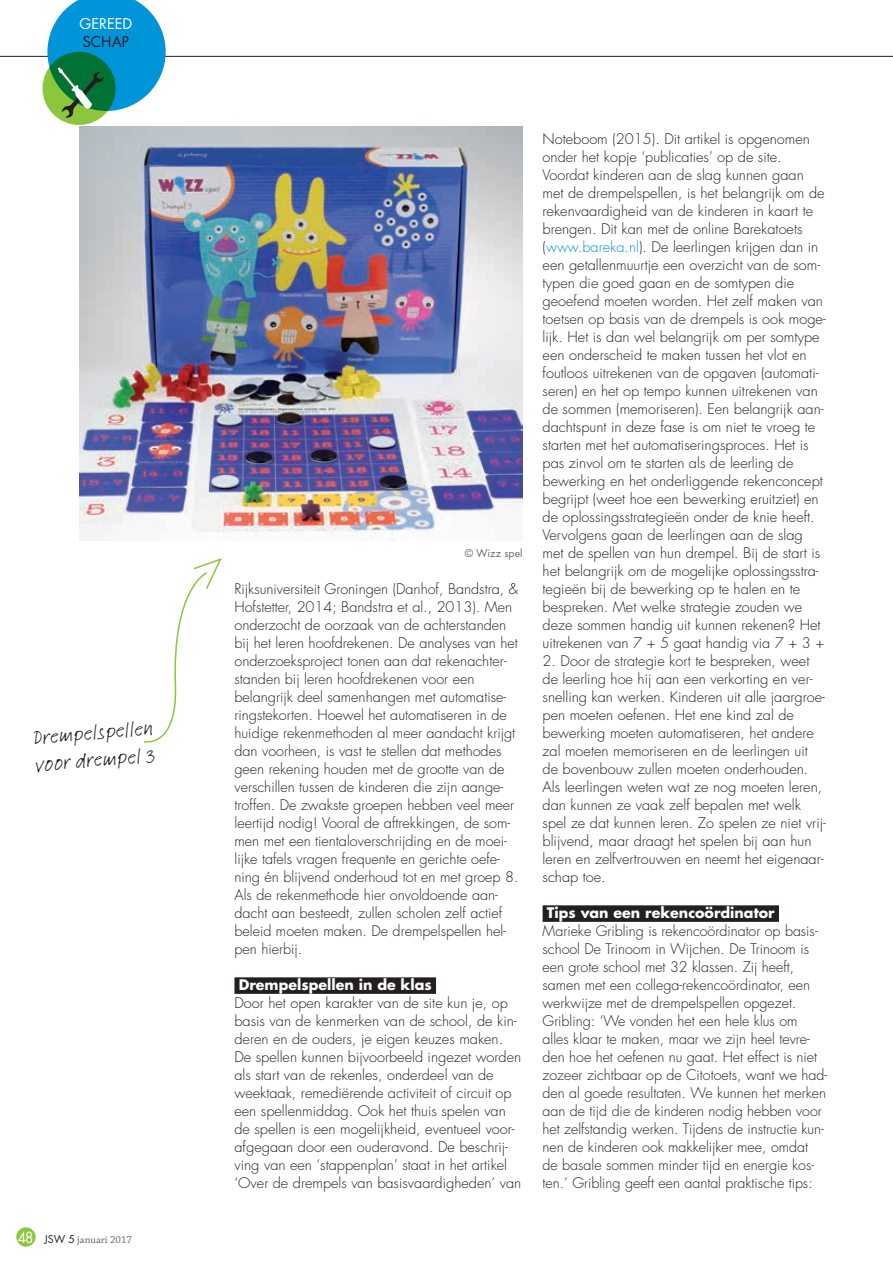
<style>
.page{position:relative;width:893px;height:1263px;background:#fff}
.page>*{position:absolute;margin:0;border:0;box-sizing:border-box;transform-origin:0 0}
.t1{font:21px/27px "Linotype Feltpen";color:#231f20}
.t2{font:14.55px "Futura Std";color:#fff}
.t3{font:14.55px "Futura Std";color:#231f20}
.t4{font:300 14.25px/18px "Futura Std";color:#231f20}
.t5{font:700 14.25px "Futura Std";color:#fff}
.t6{font:10.5px "Chaparral Pro";color:#636366}
.t7{font:10.5px "Futura Std";color:#6c6d70}
.s1{font-family:"Futura Std";font-size:15px;color:#fff}
.s2{font-family:"Futura Std";color:#231f20}
.s3{color:#0095d9}
</style>
<div class="page">
<hr style="left:0;top:56px;width:893px;height:1px;background:#231f20">
<div style="left:43px;top:52px;width:73px;height:73px;background:#8bc63e;border-radius:50%"></div>
<svg style="left:47px;top:0;width:119px;height:118px"></svg>
<div style="left:543px;top:905px;width:236px;height:17px;background:#231f20"></div>
<div style="left:234px;top:977px;width:202px;height:17px;background:#231f20"></div>
<img style="left:79px;top:126px;width:443px;height:414px">
<svg style="left:144px;top:558px;width:78px;height:185px"></svg>
<div style="left:16px;top:1227px;width:20px;height:20px;background:#8bc63e;border-radius:50%"></div>
<p class="t2" style="left:80px;top:15px;width:54px">GEREED</p>
<p class="t3" style="left:83px;top:32px;width:48px">SCHAP</p>
<h1 class="t1" style="left:32px;top:724px;width:122px;rotate:-5deg">Drempelspellen voor drempel 3</h1>
<p class="t6" style="left:18px;top:1234px;width:116px"><span class="s1">48</span> <span class="s2">JSW 5</span> januari 2017</p>
<p class="t7" style="left:465px;top:547px;width:59px">© Wizz spel</p>
<p class="t4" style="left:234px;top:580px;width:286px">Rijksuniversiteit Groningen (Danhof, Bandstra, &amp; Hofstetter, 2014; Bandstra et al., 2013). Men onderzocht de oorzaak van de achterstanden bij het leren hoofdrekenen. De analyses van het onderzoeksproject tonen aan dat rekenachter&shy;standen bij leren hoofdrekenen voor een belangrijk deel samenhangen met automatise&shy;ringstekorten. Hoewel het automatiseren in de huidige rekenmethoden al meer aandacht krijgt dan voorheen, is vast te stellen dat methodes geen rekening houden met de grootte van de verschillen tussen de kinderen die zijn aange&shy;troffen. De zwakste groepen hebben veel meer leertijd nodig! Vooral de aftrekkingen, de som&shy;men met een tientaloverschrijding en de moei&shy;lijke tafels vragen frequente en gerichte oefe&shy;ning én blijvend onderhoud tot en met groep 8.<br>Als de rekenmethode hier onvoldoende aan&shy;dacht aan besteedt, zullen scholen zelf actief beleid moeten maken. De drempelspellen hel&shy;pen hierbij.</p>
<p class="t5" style="left:239px;top:975px;width:195px">Drempelspellen in de klas</p>
<p class="t4" style="left:234px;top:994px;width:288px">Door het open karakter van de site kun je, op basis van de kenmerken van de school, de kin&shy;deren en de ouders, je eigen keuzes maken.<br>De spellen kunnen bijvoorbeeld ingezet worden als start van de rekenles, onderdeel van de weektaak, remediërende activiteit of circuit op een spellenmiddag. Ook het thuis spelen van de spellen is een mogelijkheid, eventueel voor&shy;afgegaan door een ouderavond. De beschrij&shy;ving van een ‘stappenplan’ staat in het artikel ‘Over de drempels van basisvaardigheden’ van</p>
<p class="t4" style="left:543px;top:130px;width:285px">Noteboom (2015). Dit artikel is opgenomen onder het kopje ‘publicaties’ op de site.<br>Voordat kinderen aan de slag kunnen gaan met de drempelspellen, is het belangrijk om de rekenvaardigheid van de kinderen in kaart te brengen. Dit kan met de online Barekatoets (<span class="s3">www.bareka.nl</span>). De leerlingen krijgen dan in een getallenmuurtje een overzicht van de som&shy;typen die goed gaan en de somtypen die geoefend moeten worden. Het zelf maken van toetsen op basis van de drempels is ook moge&shy;lijk. Het is dan wel belangrijk om per somtype een onderscheid te maken tussen het vlot en foutloos uitrekenen van de opgaven (automati&shy;seren) en het op tempo kunnen uitrekenen van de sommen (memoriseren). Een belangrijk aan&shy;dachtspunt in deze fase is om niet te vroeg te starten met het automatiseringsproces. Het is pas zinvol om te starten als de leerling de bewerking en het onderliggende rekenconcept begrijpt (weet hoe een bewerking eruitziet) en de oplossingsstrategieën onder de knie heeft.<br>Vervolgens gaan de leerlingen aan de slag met de spellen van hun drempel. Bij de start is het belangrijk om de mogelijke oplossingsstra&shy;tegieën bij de bewerking op te halen en te bespreken. Met welke strategie zouden we deze sommen handig uit kunnen rekenen? Het uitrekenen van 7 + 5 gaat handig via 7 + 3 +</p>
<p class="t4" style="left:543px;top:652px;width:285px">2. Door de strategie kort te bespreken, weet de leerling hoe hij aan een verkorting en ver&shy;snelling kan werken. Kinderen uit alle jaargroe&shy;pen moeten oefenen. Het ene kind zal de bewerking moeten automatiseren, het andere zal moeten memoriseren en de leerlingen uit de bovenbouw zullen moeten onderhouden.<br>Als leerlingen weten wat ze nog moeten leren, dan kunnen ze vaak zelf bepalen met welk spel ze dat kunnen leren. Zo spelen ze niet vrij&shy;blijvend, maar draagt het spelen bij aan hun leren en zelfvertrouwen en neemt het eigenaar&shy;schap toe.</p>
<p class="t5" style="left:547px;top:903px;width:229px">Tips van een rekencoördinator</p>
<p class="t4" style="left:543px;top:922px;width:286px">Marieke Gribling is rekencoördinator op basis&shy;school De Trinoom in Wijchen. De Trinoom is een grote school met 32 klassen. Zij heeft, samen met een collega-rekencoördinator, een werkwijze met de drempelspellen opgezet.<br>Gribling: ‘We vonden het een hele klus om alles klaar te maken, maar we zijn heel tevre&shy;den hoe het oefenen nu gaat. Het effect is niet zozeer zichtbaar op de Citotoets, want we had&shy;den al goede resultaten. We kunnen het merken aan de tijd die de kinderen nodig hebben voor het zelfstandig werken. Tijdens de instructie kun&shy;nen de kinderen ook makkelijker mee, omdat<br>de basale sommen minder tijd en energie kos&shy;ten.’ Gribling geeft een aantal praktische tips:</p>
</div>
